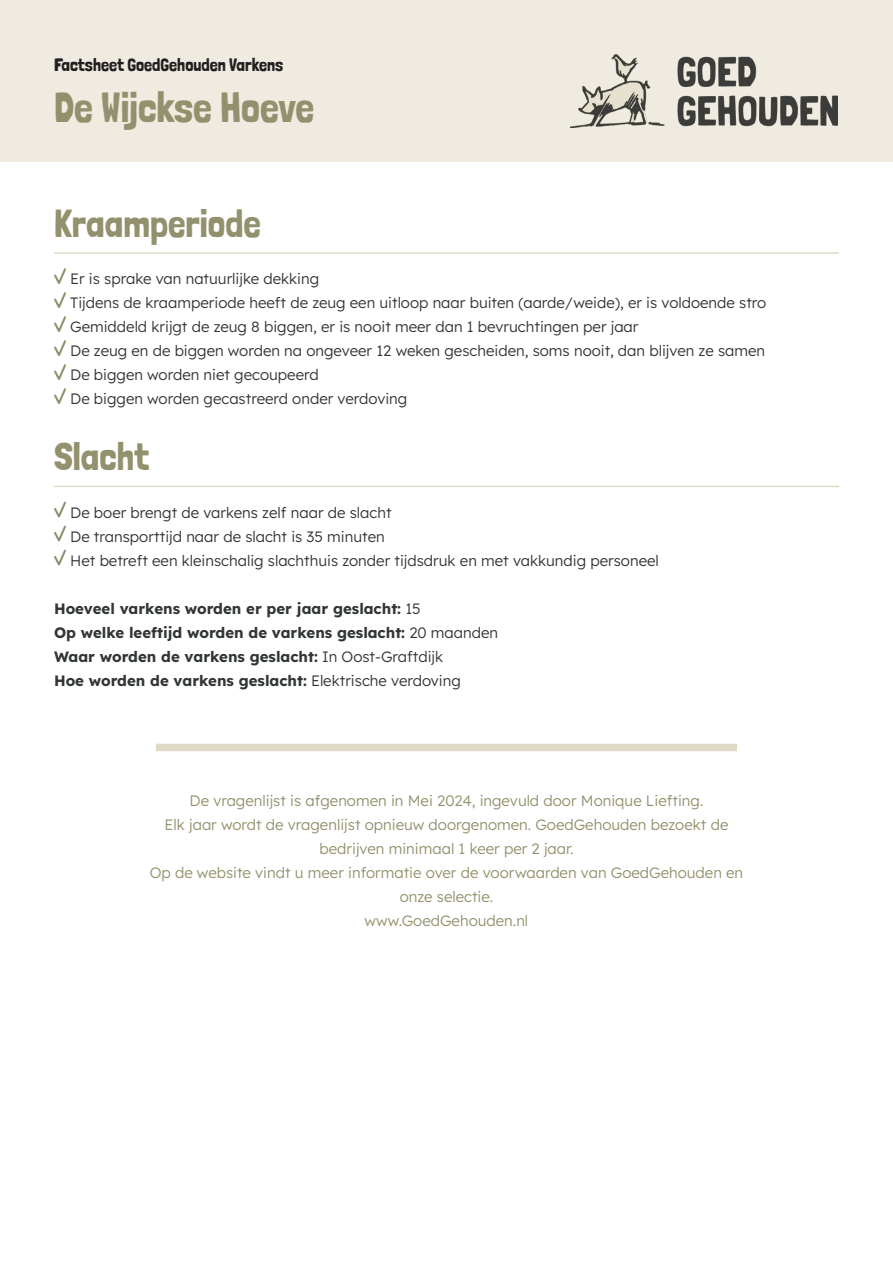
<style>
.page{position:relative;width:893px;height:1263px;background:#fff}
.page>*{position:absolute;margin:0;border:0;box-sizing:border-box;transform-origin:0 0}
.t1{font:42px "Londrina Solid";color:#93916d}
.Hoofdstuktitel{font:39px "Londrina Solid";color:#93916d}
.Body_tekst{font:18px "Londrina Solid";color:#231f20}
.Body_tekst-2{font:300 15px "Lexend";color:#313635}
.Body_tekst-3{font:300 15px/24px "Lexend";color:#93916d;text-align:center}
.Body_tekst-4{font:700 15px "Lexend";color:#313635}
.s1{font-weight:300}
</style>
<div class="page">
<hr style="left:54px;top:252px;width:785px;height:2px;background:#dedac5">
<svg style="left:54px;top:268px;width:12px;height:136px"></svg>
<hr style="left:54px;top:486px;width:785px;height:1px;background:#dedac5">
<svg style="left:54px;top:501px;width:12px;height:65px"></svg>
<div style="left:156px;top:744px;width:581px;height:7px;background:#dedac5"></div>
<div style="left:0;top:0;width:893px;height:162px;background:#efebe0"></div>
<img style="left:570px;top:54px;width:267px;height:73px">
<p class="Body_tekst" style="left:54px;top:54px;width:231px">Factsheet GoedGehouden Varkens</p>
<p class="t1" style="left:54px;top:83px;width:262px">De Wijckse Hoeve</p>
<p class="Hoofdstuktitel" style="left:54px;top:200px;width:208px">Kraamperiode</p>
<p class="Body_tekst-2" style="left:70px;top:268px;width:250px">Er is sprake van natuurlijke dekking</p>
<p class="Body_tekst-2" style="left:70px;top:292px;width:698px">Tijdens de kraamperiode heeft de zeug een uitloop naar buiten (aarde/weide), er is voldoende stro</p>
<p class="Body_tekst-2" style="left:70px;top:316px;width:570px">Gemiddeld krijgt de zeug 8 biggen, er is nooit meer dan 1 bevruchtingen per jaar</p>
<p class="Body_tekst-2" style="left:70px;top:340px;width:697px">De zeug en de biggen worden na ongeveer 12 weken gescheiden, soms nooit, dan blijven ze samen</p>
<p class="Body_tekst-2" style="left:70px;top:364px;width:250px">De biggen worden niet gecoupeerd</p>
<p class="Body_tekst-2" style="left:70px;top:388px;width:339px">De biggen worden gecastreerd onder verdoving</p>
<p class="Hoofdstuktitel" style="left:54px;top:434px;width:97px">Slacht</p>
<p class="Body_tekst-2" style="left:70px;top:501px;width:323px">De boer brengt de varkens zelf naar de slacht</p>
<p class="Body_tekst-2" style="left:70px;top:525px;width:316px">De transporttijd naar de slacht is 35 minuten</p>
<p class="Body_tekst-2" style="left:70px;top:549px;width:590px">Het betreft een kleinschalig slachthuis zonder tijdsdruk en met vakkundig personeel</p>
<p class="Body_tekst-4" style="left:54px;top:596px;width:368px">Hoeveel varkens worden er per jaar geslacht: <span class="s1">15</span></p>
<p class="Body_tekst-4" style="left:54px;top:620px;width:446px">Op welke leeftijd worden de varkens geslacht: <span class="s1">20 maanden</span></p>
<p class="Body_tekst-4" style="left:54px;top:644px;width:391px">Waar worden de varkens geslacht: <span class="s1">In Oost-Graftdijk</span></p>
<p class="Body_tekst-4" style="left:54px;top:668px;width:408px">Hoe worden de varkens geslacht: <span class="s1">Elektrische verdoving</span></p>
<p class="Body_tekst-3" style="left:165px;top:787px;width:565px">De vragenlijst is afgenomen in Mei 2024, ingevuld door Monique Liefting.<br>Elk jaar wordt de vragenlijst opnieuw doorgenomen. GoedGehouden bezoekt de bedrijven minimaal 1 keer per 2 jaar.</p>
<p class="Body_tekst-3" style="left:150px;top:859px;width:595px">Op de website vindt u meer informatie over de voorwaarden van GoedGehouden en onze selectie.</p>
<p class="Body_tekst-3" style="left:365px;top:907px;width:165px">www.GoedGehouden.nl</p>
</div>
